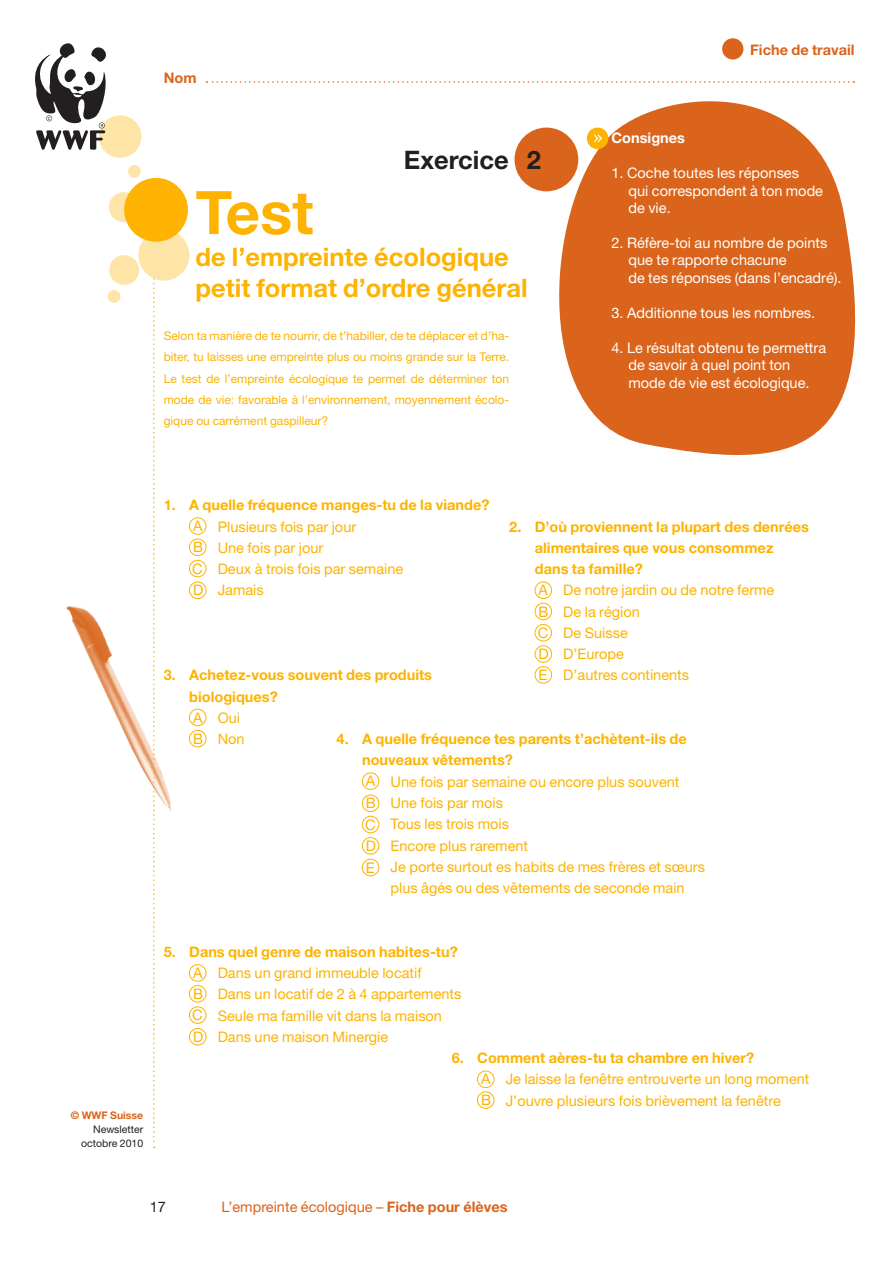
<style>
.page{position:relative;width:893px;height:1263px;background:#fff}
.page>*{position:absolute;margin:0;border:0;box-sizing:border-box;transform-origin:0 0}
.TITOLO__pagina_-_col{font:700 60px "Helvetica Neue";color:#fdb300}
.TITOLO_2__pagina_-_c{font:700 25.5px "Helvetica Neue";color:#fdb300}
.ESERCIZIO{font:700 25.5px "Helvetica Neue";color:#231f20}
.NORMALE__colore{font:14.55px "Helvetica Neue";color:#fdb300}
.NORMALE__colore-2{font:700 14.55px "Helvetica Neue";color:#fdb300}
.COMPITO_PICCOLO{font:14.55px/17.4px "Helvetica Neue";color:#fff}
.t1{font:14.55px "Helvetica Neue";color:#da641b}
.SCHEDA{font:700 14.55px "Helvetica Neue";color:#da641b}
.COMPITO_PICCOLO-2{font:700 14.55px "Helvetica Neue";color:#fff}
.NOME{font:700 14.55px "Helvetica Neue";color:#da641b}
.t2{font:14.55px "Helvetica Neue";color:#231f20}
.NOTE{font:12px/21.3px "Helvetica Neue";color:#fdb300;text-align:justify}
.t3{font:10.5px/14.2px "Helvetica Neue";color:#231f20;text-align:right}
.t4{font:700 10.5px "Helvetica Neue";color:#da641b}
.s1{font-weight:700}
</style>
<div class="page">
<svg style="left:526px;top:81px;width:330px;height:374px;fill:#da641b"></svg>
<div style="left:514px;top:128px;width:64px;height:63px;background:#da641b;border-radius:50%"></div>
<div style="left:108px;top:290px;width:12px;height:13px;background:#fee4a6;border-radius:50%"></div>
<div style="left:109px;top:255px;width:30px;height:30px;background:#fee4a6;border-radius:50%"></div>
<div style="left:128px;top:165px;width:13px;height:13px;background:#fee4a6;border-radius:6px"></div>
<svg style="left:108px;top:191px;width:22px;height:32px"></svg>
<svg style="left:35px;top:43px;width:107px;height:115px"></svg>
<div style="left:587px;top:128px;width:21px;height:21px;background:#fdb300;border-radius:50%"></div>
<svg style="left:594px;top:134px;width:8px;height:8px"></svg>
<img style="left:66px;top:606px;width:106px;height:206px">
<div style="left:477px;top:1071px;width:17px;height:17px;border:1px solid #fdb300;border-radius:50%"></div>
<div style="left:477px;top:1091px;width:17px;height:17px;border:1px solid #fdb300;border-radius:50%"></div>
<div style="left:189px;top:964px;width:17px;height:17px;border:1px solid #fdb300;border-radius:50%"></div>
<div style="left:189px;top:985px;width:17px;height:17px;border:1px solid #fdb300;border-radius:50%"></div>
<div style="left:189px;top:1006px;width:17px;height:17px;border:1px solid #fdb300;border-radius:50%"></div>
<div style="left:189px;top:1028px;width:17px;height:17px;border:1px solid #fdb300;border-radius:50%"></div>
<div style="left:535px;top:582px;width:17px;height:17px;border:1px solid #fdb300;border-radius:50%"></div>
<div style="left:535px;top:603px;width:17px;height:17px;border:1px solid #fdb300;border-radius:50%"></div>
<div style="left:535px;top:624px;width:17px;height:17px;border:1px solid #fdb300;border-radius:50%"></div>
<div style="left:535px;top:645px;width:17px;height:17px;border:1px solid #fdb300;border-radius:50%"></div>
<div style="left:535px;top:666px;width:17px;height:17px;border:1px solid #fdb300;border-radius:50%"></div>
<div style="left:362px;top:773px;width:17px;height:17px;border:1px solid #fdb300;border-radius:50%"></div>
<div style="left:362px;top:795px;width:17px;height:17px;border:1px solid #fdb300;border-radius:50%"></div>
<div style="left:362px;top:816px;width:17px;height:17px;border:1px solid #fdb300;border-radius:50%"></div>
<div style="left:362px;top:837px;width:17px;height:17px;border:1px solid #fdb300;border-radius:50%"></div>
<div style="left:362px;top:859px;width:17px;height:17px;border:1px solid #fdb300;border-radius:50%"></div>
<div style="left:189px;top:709px;width:17px;height:17px;border:1px solid #fdb300;border-radius:50%"></div>
<div style="left:189px;top:730px;width:17px;height:17px;border:1px solid #fdb300;border-radius:50%"></div>
<div style="left:189px;top:517px;width:17px;height:17px;border:1px solid #fdb300;border-radius:50%"></div>
<div style="left:189px;top:539px;width:17px;height:17px;border:1px solid #fdb300;border-radius:50%"></div>
<div style="left:189px;top:560px;width:17px;height:17px;border:1px solid #fdb300;border-radius:50%"></div>
<div style="left:189px;top:582px;width:17px;height:17px;border:1px solid #fdb300;border-radius:50%"></div>
<div style="left:722px;top:38px;width:21px;height:22px;background:#da641b;border-radius:50%"></div>
<svg style="left:206px;top:81px;width:648px;height:2px"></svg>
<svg style="left:146px;top:279px;width:23px;height:869px"></svg>
<div style="left:138px;top:230px;width:51px;height:51px;background:#fee4a6;border-radius:50%"></div>
<div style="left:124px;top:178px;width:64px;height:64px;background:#fdb300;border-radius:50%"></div>
<p class="NOME" style="left:164px;top:69px;width:34px">Nom</p>
<p class="ESERCIZIO" style="left:404px;top:144px;width:139px">Exercice 2</p>
<p class="TITOLO__pagina_-_col" style="left:196px;top:176px;width:119px">Test</p>
<p class="TITOLO_2__pagina_-_c" style="left:196px;top:241px;width:315px">de l’empreinte écologique</p>
<p class="TITOLO_2__pagina_-_c" style="left:196px;top:272px;width:334px">petit format d’ordre général</p>
<p class="NOTE" style="left:164px;top:325px;width:347px">Selon ta manière de te nourrir, de t’habiller, de te déplacer et d’ha&shy;biter, tu laisses une empreinte plus ou moins grande sur la Terre.<br>Le test de l’empreinte écologique te permet de déterminer ton mode de vie: favorable à l’environnement, moyennement écolo&shy;gique ou carrément gaspilleur?</p>
<p class="SCHEDA" style="left:750px;top:41px;width:106px">Fiche de travail</p>
<p class="COMPITO_PICCOLO-2" style="left:611px;top:129px;width:75px">Consignes</p>
<p class="COMPITO_PICCOLO" style="left:628px;top:164px;width:196px;text-indent:-17px">1. Coche toutes les réponses<br>qui correspondent à ton mode de vie.</p>
<p class="COMPITO_PICCOLO" style="left:628px;top:234px;width:215px;text-indent:-17px">2. Réfère-toi au nombre de points que te rapporte chacune<br>de tes réponses (dans l’encadré).</p>
<p class="COMPITO_PICCOLO" style="left:611px;top:304px;width:205px">3. Additionne tous les nombres.</p>
<p class="COMPITO_PICCOLO" style="left:628px;top:339px;width:199px;text-indent:-17px">4. Le résultat obtenu te permettra de savoir à quel point ton mode de vie est écologique.</p>
<p class="NORMALE__colore-2" style="left:164px;top:496px;width:327px">1. A quelle fréquence manges-tu de la viande?</p>
<p class="NORMALE__colore" style="left:193px;top:517px;width:11px">A</p>
<p class="NORMALE__colore" style="left:218px;top:518px;width:140px">Plusieurs fois par jour</p>
<p class="NORMALE__colore" style="left:193px;top:539px;width:11px">B</p>
<p class="NORMALE__colore" style="left:218px;top:539px;width:107px">Une fois par jour</p>
<p class="NORMALE__colore" style="left:192px;top:560px;width:12px">C</p>
<p class="NORMALE__colore" style="left:218px;top:560px;width:187px">Deux à trois fois par semaine</p>
<p class="NORMALE__colore" style="left:193px;top:581px;width:12px">D</p>
<p class="NORMALE__colore" style="left:218px;top:581px;width:48px">Jamais</p>
<p class="NORMALE__colore-2" style="left:509px;top:517px;width:301px">2. D’où proviennent la plupart des denrées</p>
<p class="NORMALE__colore-2" style="left:535px;top:539px;width:240px">alimentaires que vous consommez</p>
<p class="NORMALE__colore-2" style="left:535px;top:560px;width:110px">dans ta famille?</p>
<p class="NORMALE__colore" style="left:539px;top:581px;width:11px">A</p>
<p class="NORMALE__colore" style="left:563px;top:581px;width:213px">De notre jardin ou de notre ferme</p>
<p class="NORMALE__colore" style="left:539px;top:603px;width:11px">B</p>
<p class="NORMALE__colore" style="left:563px;top:603px;width:78px">De la région</p>
<p class="NORMALE__colore" style="left:538px;top:624px;width:12px">C</p>
<p class="NORMALE__colore" style="left:563px;top:624px;width:66px">De Suisse</p>
<p class="NORMALE__colore" style="left:539px;top:645px;width:12px">D</p>
<p class="NORMALE__colore" style="left:563px;top:645px;width:62px">D’Europe</p>
<p class="NORMALE__colore" style="left:539px;top:666px;width:10px">E</p>
<p class="NORMALE__colore" style="left:563px;top:666px;width:127px">D’autres continents</p>
<p class="NORMALE__colore-2" style="left:164px;top:666px;width:270px">3. Achetez-vous souvent des produits</p>
<p class="NORMALE__colore-2" style="left:189px;top:687px;width:90px">biologiques?</p>
<p class="NORMALE__colore" style="left:193px;top:709px;width:11px">A</p>
<p class="NORMALE__colore" style="left:218px;top:709px;width:24px">Oui</p>
<p class="NORMALE__colore" style="left:193px;top:730px;width:11px">B</p>
<p class="NORMALE__colore" style="left:218px;top:730px;width:28px">Non</p>
<p class="NORMALE__colore-2" style="left:337px;top:730px;width:352px">4. A quelle fréquence tes parents t’achètent-ils de</p>
<p class="NORMALE__colore-2" style="left:362px;top:751px;width:152px">nouveaux vêtements?</p>
<p class="NORMALE__colore" style="left:366px;top:772px;width:11px">A</p>
<p class="NORMALE__colore" style="left:391px;top:773px;width:290px">Une fois par semaine ou encore plus souvent</p>
<p class="NORMALE__colore" style="left:366px;top:795px;width:11px">B</p>
<p class="NORMALE__colore" style="left:391px;top:794px;width:114px">Une fois par mois</p>
<p class="NORMALE__colore" style="left:365px;top:816px;width:12px">C</p>
<p class="NORMALE__colore" style="left:391px;top:815px;width:120px">Tous les trois mois</p>
<p class="NORMALE__colore" style="left:366px;top:837px;width:12px">D</p>
<p class="NORMALE__colore" style="left:391px;top:837px;width:139px">Encore plus rarement</p>
<p class="NORMALE__colore" style="left:366px;top:859px;width:10px">E</p>
<p class="NORMALE__colore" style="left:391px;top:858px;width:316px">Je porte surtout es habits de mes frères et sœurs</p>
<p class="NORMALE__colore" style="left:391px;top:879px;width:296px">plus âgés ou des vêtements de seconde main</p>
<p class="NORMALE__colore-2" style="left:164px;top:943px;width:296px">5. Dans quel genre de maison habites-tu?</p>
<p class="NORMALE__colore" style="left:193px;top:964px;width:11px">A</p>
<p class="NORMALE__colore" style="left:218px;top:964px;width:206px">Dans un grand immeuble locatif</p>
<p class="NORMALE__colore" style="left:193px;top:985px;width:11px">B</p>
<p class="NORMALE__colore" style="left:218px;top:985px;width:245px">Dans un locatif de 2 à 4 appartements</p>
<p class="NORMALE__colore" style="left:192px;top:1006px;width:12px">C</p>
<p class="NORMALE__colore" style="left:218px;top:1007px;width:226px">Seule ma famille vit dans la maison</p>
<p class="NORMALE__colore" style="left:193px;top:1028px;width:12px">D</p>
<p class="NORMALE__colore" style="left:218px;top:1028px;width:172px">Dans une maison Minergie</p>
<p class="t4" style="left:71px;top:1108px;width:74px">© WWF Suisse</p>
<p class="t3" style="left:81px;top:1122px;width:64px">Newsletter octobre 2010</p>
<p class="t2" style="left:150px;top:1198px;width:18px">17</p>
<p class="NORMALE__colore-2" style="left:452px;top:1049px;width:304px">6. Comment aères-tu ta chambre en hiver?</p>
<p class="NORMALE__colore" style="left:481px;top:1070px;width:11px">A</p>
<p class="NORMALE__colore" style="left:506px;top:1070px;width:305px">Je laisse la fenêtre entrouverte un long moment</p>
<p class="NORMALE__colore" style="left:481px;top:1091px;width:11px">B</p>
<p class="NORMALE__colore" style="left:506px;top:1092px;width:277px">J’ouvre plusieurs fois brièvement la fenêtre</p>
<p class="t1" style="left:221px;top:1198px;width:288px">L’empreinte écologique – <span class="s1">Fiche pour élèves</span></p>
</div>
